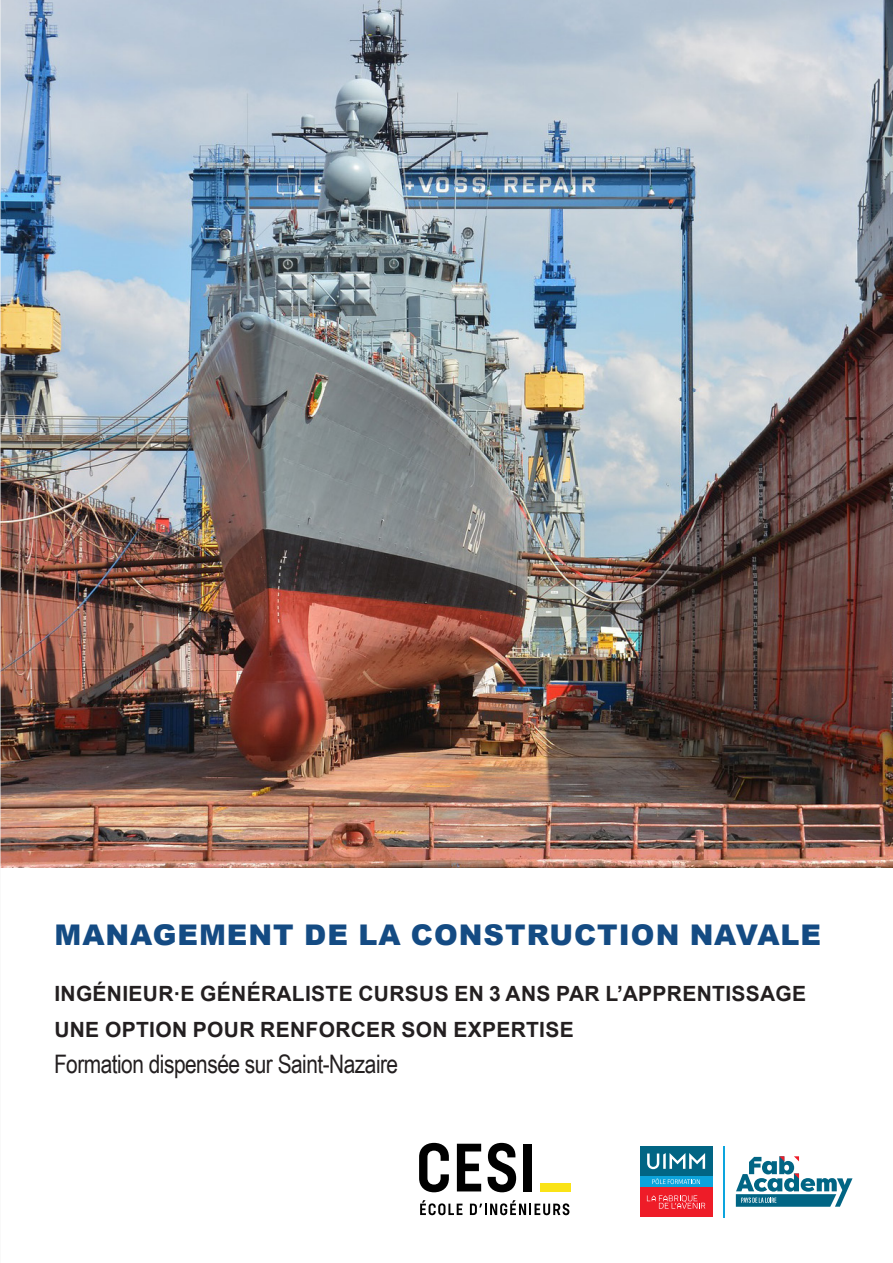
<style>
.page{position:relative;width:893px;height:1263px;background:#fff}
.page>*{position:absolute;margin:0;border:0;box-sizing:border-box;transform-origin:0 0}
.t1{font:900 28.5px "Arial";letter-spacing:.035em;color:#144b83}
.t2{font:25.5px "Arial Narrow";letter-spacing:-.02em;color:#231f20}
.t3{font:700 21px/36px "Arial";letter-spacing:.015em;color:#231f20}
</style>
<div class="page">
<img style="left:0;top:0;width:893px;height:867px">
<svg style="left:419px;top:1143px;width:30px;height:49px"></svg>
<svg style="left:457px;top:1144px;width:24px;height:47px"></svg>
<svg style="left:488px;top:1143px;width:28px;height:49px"></svg>
<div style="left:524px;top:1144px;width:8px;height:47px;background:#000"></div>
<svg style="left:420px;top:1200px;width:42px;height:15px"></svg>
<svg style="left:470px;top:1200px;width:99px;height:15px"></svg>
<div style="left:540px;top:1183px;width:31px;height:8px;background:#fae317"></div>
<svg style="left:736px;top:1156px;width:116px;height:51px"></svg>
<div style="left:640px;top:1146px;width:72px;height:30px;background:#016584"></div>
<svg style="left:647px;top:1153px;width:58px;height:16px"></svg>
<div style="left:640px;top:1186px;width:72px;height:31px;background:#ee1c28"></div>
<svg style="left:647px;top:1195px;width:58px;height:13px"></svg>
<div style="left:640px;top:1176px;width:72px;height:10px;background:#0ca4dc"></div>
<svg style="left:652px;top:1178px;width:48px;height:6px"></svg>
<hr style="left:724px;top:1146px;width:1px;height:71px;background:#0ca4dd">
<h1 class="t1" style="left:55px;top:924px;width:768px">MANAGEMENT DE LA CONSTRUCTION NAVALE</h1>
<p class="t3" style="left:54px;top:978px;width:753px">INGÉNIEUR·E GÉNÉRALISTE CURSUS EN 3 ANS PAR L’APPRENTISSAGE<br>UNE OPTION POUR RENFORCER SON EXPERTISE</p>
<p class="t2" style="left:54px;top:1055px;width:346px">Formation dispensée sur Saint-Nazaire</p>
</div>
